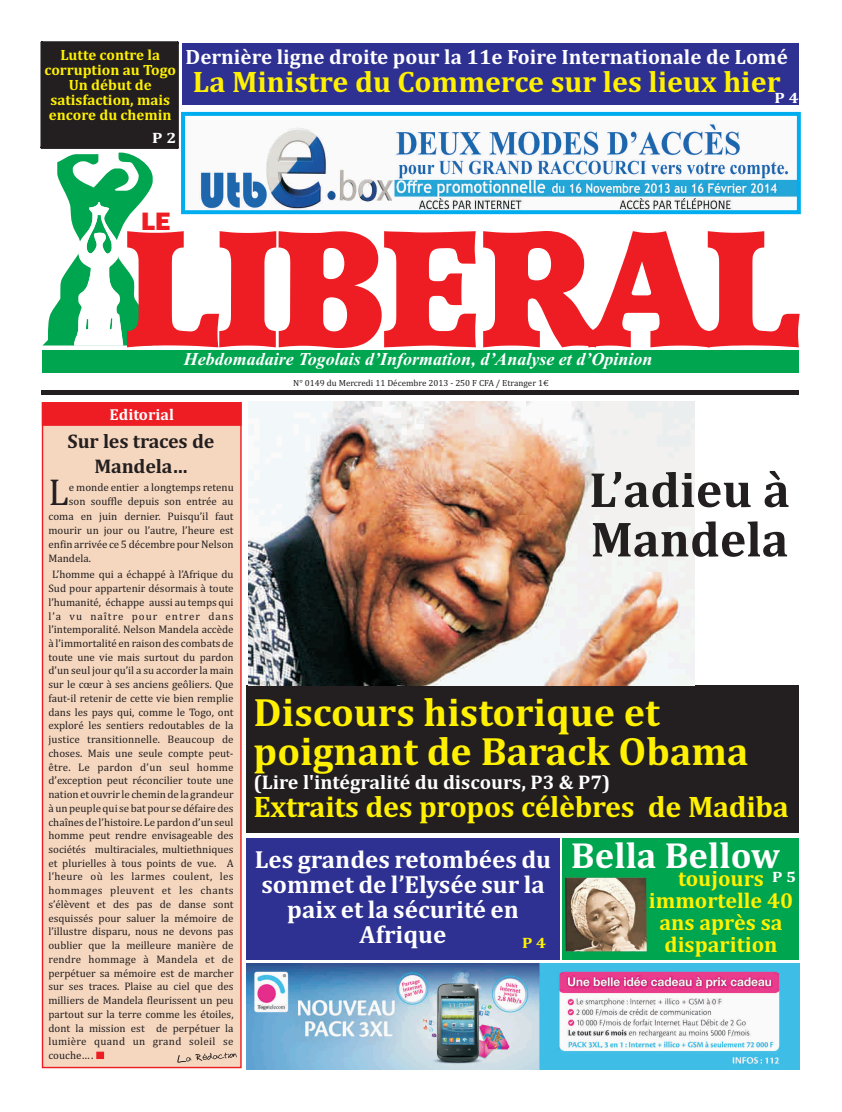
<style>
.page{position:relative;width:842px;height:1112px;background:#fff}
.page>*{position:absolute;margin:0;border:0;box-sizing:border-box;transform-origin:0 0}
.t1{font:700 50px/49.4px "Cambria";color:#231f20}
.t2{font:700 40px/39.5px "Cambria";color:#fff101}
.t3{font:37.9px "Cambria";color:#231f20}
.t4{font:700 36.7px "Cambria";color:#fff}
.t5{font:700 30px "Cambria";letter-spacing:-.01em;color:#fff101}
.t6{font:800 26px "Franklin Gothic";color:#ee1d23}
.t7{font:700 25px/24.7px "Cambria";color:#fff;text-align:center}
.t8{font:700 22px/21.7px "Cambria";color:#fff101;text-align:center}
.t9{font:700 21px "Cambria";color:#fff}
.t10{font:700 20px "Cambria";color:#fff}
.t11{font:700 20px/24.7px "Cambria";letter-spacing:-.01em;color:#231f20;text-align:center}
.t12{font:italic 700 18px "Times New Roman";color:#fff}
.t13{font:700 16px "Cambria";color:#fff}
.t14{font:700 15.2px "Cambria";color:#fff;scale:1.12 1}
.t15{font:700 15.2px "Cambria";color:#fff101;scale:1.12 1}
.t16{font:700 15px/14.8px "Cambria";color:#fff101;text-align:center}
.t17{font:11px/13.7px "Cambria";color:#231f20;text-align:justify}
.t18{font:9px "Cambria";color:#231f20}
</style>
<div class="page">
<div style="left:42px;top:350px;width:757px;height:22px;background:#00a54f"></div>
<hr style="left:42px;top:390px;width:757px;height:4px;background:#231f20">
<svg style="left:127px;top:231px;width:673px;height:117px;fill:#ee1d23"></svg>
<div style="left:183px;top:43px;width:616px;height:62px;background:#2e3092"></div>
<div style="left:42px;top:402px;width:200px;height:665px;background:#f5d7bf;border:1px solid #ee1d23"></div>
<div style="left:42px;top:402px;width:200px;height:24px;background:#ee1d23;border:1px solid #ee1d23"></div>
<div style="left:96px;top:1051px;width:8px;height:7px;background:#ee1d23"></div>
<svg style="left:177px;top:1052px;width:60px;height:10px"></svg>
<svg style="left:40px;top:41px;width:139px;height:304px"></svg>
<div style="left:42px;top:43px;width:135px;height:104px;background:#231f20"></div>
<img style="left:199px;top:123px;width:597px;height:86px">
<div style="left:181px;top:112px;width:620px;height:102px;border:4px solid #00aeef"></div>
<div style="left:246px;top:837px;width:314px;height:122px;background:#2e3092"></div>
<div style="left:562px;top:837px;width:236px;height:122px;background:#00a54f"></div>
<div style="left:246px;top:685px;width:552px;height:147px;background:#231f20"></div>
<img style="left:247px;top:963px;width:553px;height:105px">
<img style="left:248px;top:401px;width:447px;height:284px">
<img style="left:565px;top:877px;width:81px;height:74px">
<h3 class="t16" style="left:44px;top:50px;width:133px">Lutte contre la corruption au Togo<br>Un début de satisfaction, mais encore du chemin</h3>
<h3 class="t14" style="left:152px;top:133px;width:23px">P2</h3>
<h3 class="t9" style="left:186px;top:50px;width:604px">Dernière ligne droite pour la 11e Foire Internationale de Lomé</h3>
<h3 class="t5" style="left:193px;top:72px;width:589px">La Ministre du Commerce sur les lieux hier</h3>
<h3 class="t14" style="left:774px;top:93px;width:23px">P4</h3>
<h3 class="t6" style="left:141px;top:205px;width:31px">LE</h3>
<h3 class="t12" style="left:184px;top:353px;width:470px">Hebdomadaire Togolais d’Information, d’Analyse et d’Opinion</h3>
<p class="t18" style="left:293px;top:380px;width:257px">N° 0149 du Mercredi 11 Décembre 2013 - 250 F CFA / Etranger 1Ä</p>
<h3 class="t13" style="left:110px;top:409px;width:66px">Editorial</h3>
<h3 class="t11" style="left:68px;top:431px;width:148px">Sur les traces de<br>Mandela…</h3>
<p class="t17" style="left:69px;top:482px;width:166px">e monde entier a longtemps retenu</p>
<h3 class="t3" style="left:48px;top:479px;width:22px">L</h3>
<p class="t17" style="left:48px;top:495px;width:187px;line-height:14.1px;text-indent:20px">son souffle depuis son entrée au coma en juin dernier. Puisqu’il faut mourir un jour ou l’autre, l’heure est enfin arrivée ce 5 décembre pour Nelson Mandela.</p>
<p class="t17" style="left:48px;top:569px;width:187px;text-indent:4px">L’homme qui a échappé à l’Afrique du Sud pour appartenir désormais à toute l’humanité, échappe aussi au temps qui l’a vu naître pour entrer dans l’intemporalité. Nelson Mandela accède à l’immortalité en raison des combats de toute une vie mais surtout du pardon d’un seul jour qu’il a su accorder la main sur le cœur à ses anciens geôliers. Que faut-il retenir de cette vie bien remplie dans les pays qui, comme le Togo, ont exploré les sentiers redoutables de la justice transitionnelle. Beaucoup de choses. Mais une seule compte peut&shy;être. Le pardon d’un seul homme d’exception peut réconcilier toute une nation et ouvrir le chemin de la grandeur à un peuple qui se bat pour se défaire des chaînes de l’histoire. Le pardon d’un seul homme peut rendre envisageable des sociétés multiraciales, multiethniques et plurielles à tous points de vue. A l’heure où les larmes coulent, les hommages pleuvent et les chants s’élèvent et des pas de danse sont esquissés pour saluer la mémoire de l’illustre disparu, nous ne devons pas oublier que la meilleure manière de rendre hommage à Mandela et de perpétuer sa mémoire est de marcher sur ses traces. Plaise au ciel que des milliers de Mandela fleurissent un peu partout sur la terre comme les étoiles, dont la mission est de perpétuer la lumière quand un grand soleil se couche… .</p>
<h1 class="t1" style="left:589px;top:471px;width:202px">L’adieu à<br>Mandela</h1>
<h2 class="t2" style="left:254px;top:696px;width:496px">Discours historique et poignant de Barack Obama</h2>
<h3 class="t5" style="left:254px;top:796px;width:537px">Extraits des propos célèbres de Madiba</h3>
<h3 class="t10" style="left:254px;top:775px;width:358px">(Lire l'intégralité du discours, P3 &amp; P7)</h3>
<h3 class="t7" style="left:255px;top:850px;width:298px">Les grandes retombées du sommet de l’Elysée sur la paix et la sécurité en<br>Afrique</h3>
<h3 class="t15" style="left:522px;top:937px;width:23px">P4</h3>
<h3 class="t4" style="left:571px;top:843px;width:211px">Bella Bellow</h3>
<h3 class="t14" style="left:772px;top:871px;width:23px">P5</h3>
<h3 class="t8" style="left:649px;top:870px;width:146px">toujours immortelle 40 ans après sa disparition</h3>
</div>
